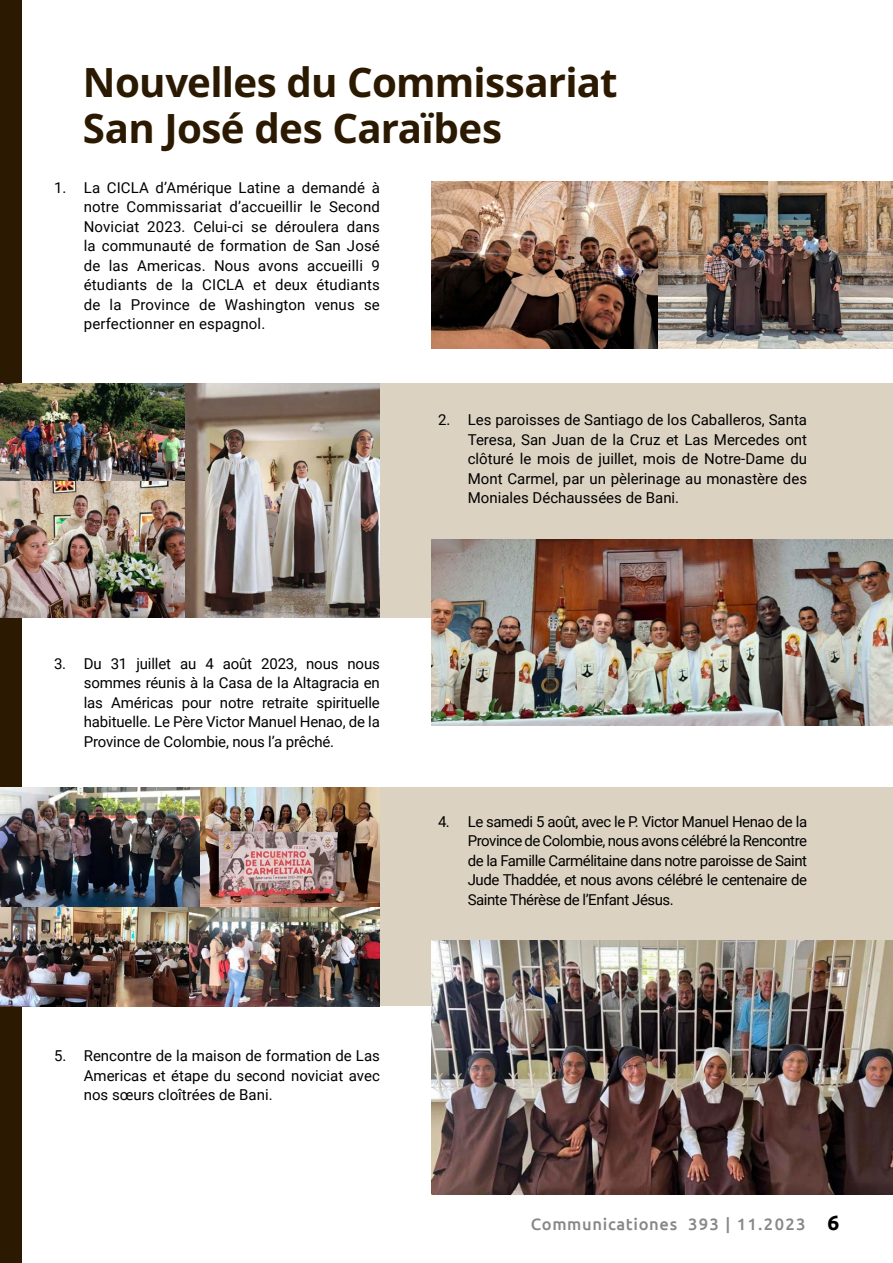
<style>
.page{position:relative;width:893px;height:1263px;background:#fff}
.page>*{position:absolute;margin:0;border:0;box-sizing:border-box;transform-origin:0 0}
.t1{font:40.2px/46px "Open Sans";letter-spacing:-.015em;color:#2b1a01}
.t2{font:500 16.5px "Ubuntu";letter-spacing:.04em;color:#878787}
.t3{font:15px/19.5px "Roboto";color:#000;text-align:justify}
.s1{font-weight:700;font-size:21px;color:#000}
</style>
<div class="page">
<div style="left:0;top:383px;width:893px;height:235px;background:#dcd2c2"></div>
<div style="left:0;top:0;width:21px;height:383px;background:#2b1a01"></div>
<div style="left:0;top:596px;width:21px;height:383px;background:#2b1a01"></div>
<div style="left:0;top:893px;width:21px;height:370px;background:#2b1a01"></div>
<div style="left:0;top:787px;width:893px;height:219px;background:#dcd2c2"></div>
<img style="left:432px;top:181px;width:461px;height:167px">
<img style="left:0;top:383px;width:380px;height:235px">
<img style="left:432px;top:539px;width:461px;height:186px">
<img style="left:0;top:787px;width:380px;height:219px">
<img style="left:432px;top:940px;width:461px;height:255px">
<h1 class="t1" style="left:83px;top:58px;width:536px">Nouvelles du Commissariat<br>San José des Caraïbes</h1>
<p class="t3" style="left:84px;top:177px;width:298px;text-indent:-30px">1. La CICLA d’Amérique Latine a demandé à notre Commissariat d’accueillir le Second Noviciat 2023. Celui-ci se déroulera dans la communauté de formation de San José de las Americas. Nous avons accueilli 9 étudiants de la CICLA et deux étudiants de la Province de Washington venus se perfectionner en espagnol.</p>
<p class="t3" style="left:468px;top:409px;width:341px;text-indent:-30px">2. Les paroisses de Santiago de los Caballeros, Santa Teresa, San Juan de la Cruz et Las Mercedes ont clôturé le mois de juillet, mois de Notre-Dame du Mont Carmel, par un pèlerinage au monastère des Moniales Déchaussées de Bani.</p>
<p class="t3" style="left:84px;top:653px;width:298px;text-indent:-30px">3. Du 31 juillet au 4 août 2023, nous nous sommes réunis à la Casa de la Altagracia en las Américas pour notre retraite spirituelle habituelle. Le Père Victor Manuel Henao, de la Province de Colombie, nous l’a prêché.</p>
<p class="t3" style="left:84px;top:1045px;width:298px;text-indent:-30px">5. Rencontre de la maison de formation de Las Americas et étape du second noviciat avec nos sœurs cloîtrées de Bani.</p>
<p class="t3" style="left:468px;top:811px;width:341px;text-indent:-30px">4. Le samedi 5 août, avec le P. Victor Manuel Henao de la Province de Colombie, nous avons célébré la Rencontre de la Famille Carmélitaine dans notre paroisse de Saint Jude Thaddée, et nous avons célébré le centenaire de Sainte Thérèse de l’Enfant Jésus.</p>
<p class="t2" style="left:531px;top:1213px;width:310px">Communicationes 393 | 11.2023 <span class="s1">6</span></p>
</div>
